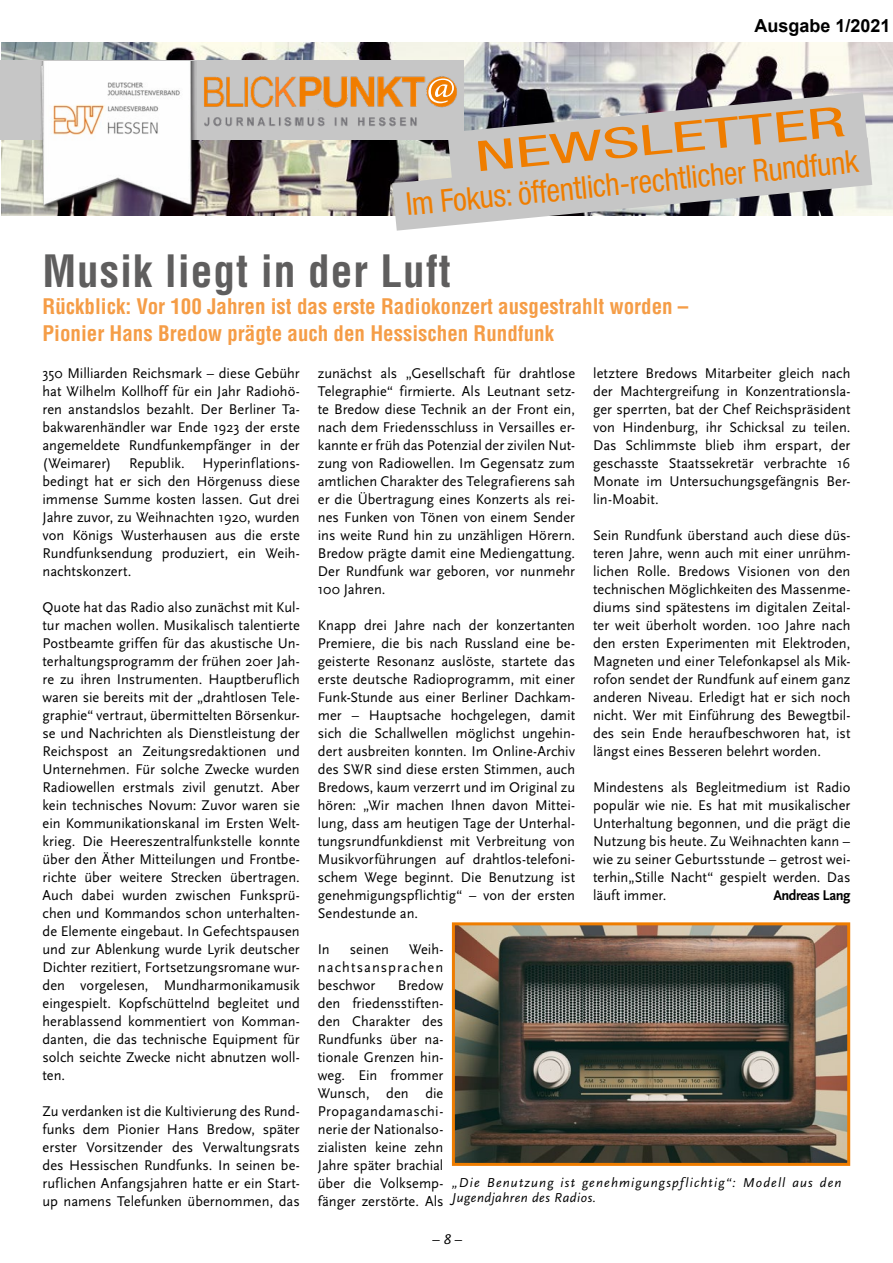
<style>
.page{position:relative;width:893px;height:1263px;background:#fff}
.page>*{position:absolute;margin:0;border:0;box-sizing:border-box;transform-origin:0 0}
.t1{font:700 condensed 43.5px "Helvetica";letter-spacing:.02em;color:#5f5e5e}
.t2{font:condensed 42px "Helvetica Neue";color:#ef7d00;scale:1.75 1}
.t3{font:condensed 31.5px "Helvetica Neue";color:#ef7d00}
.t4{font:700 condensed 21px/27px "Helvetica";color:#f59d47}
.t5{font:700 18px "Arial";color:#000}
.t6{font:14.7px/18px "Scala Sans";color:#000;text-align:justify}
.t7{font:700 14.7px "Scala Sans";letter-spacing:-.03em;color:#000}
.t8{font:italic 14.7px "Scala Sans";color:#000}
.t9{font:italic 13.5px/15px "Scala Sans";letter-spacing:.085em;color:#000}
</style>
<div class="page">
<img style="left:2px;top:42px;width:890px;height:173px">
<div style="left:0;top:61px;width:463px;height:79px;background:#c6c6c6"></div>
<img style="left:201px;top:69px;width:269px;height:75px">
<img style="left:40px;top:62px;width:157px;height:152px">
<svg style="left:392px;top:78px;width:480px;height:153px;background:#b8b7b6"></svg>
<img style="left:456px;top:926px;width:390px;height:236px">
<div style="left:452px;top:922px;width:398px;height:244px;border:3px solid #ef7d00"></div>
<p class="t5" style="left:754px;top:13px;width:138px">Ausgabe 1/2021</p>
<h2 class="t2" style="left:473px;top:131px;width:214px;rotate:-5deg">NEWSLETTER</h2>
<h3 class="t3" style="left:404px;top:188px;width:456px;rotate:-6deg">Im Fokus: öffentlich-rechtlicher Rundfunk</h3>
<h1 class="t1" style="left:43px;top:244px;width:410px">Musik liegt in der Luft</h1>
<h3 class="t4" style="left:43px;top:292px;width:647px">Rückblick: Vor 100 Jahren ist das erste Radiokonzert ausgestrahlt worden –<br>Pionier Hans Bredow prägte auch den Hessischen Rundfunk</h3>
<p class="t6" style="left:43px;top:365px;width:259px">350 Milliarden Reichsmark – diese Gebühr hat Wilhelm Kollhoff für ein Jahr Radiohö&shy;ren anstandslos bezahlt. Der Berliner Ta&shy;bakwarenhändler war Ende 1923 der erste angemeldete Rundfunkempfänger in der (Weimarer) Republik. Hyperinflations&shy;bedingt hat er sich den Hörgenuss diese immense Summe kosten lassen. Gut drei Jahre zuvor, zu Weihnachten 1920, wurden von Königs Wusterhausen aus die erste Rundfunksendung produziert, ein Weih&shy;nachtskonzert.</p>
<p class="t6" style="left:43px;top:599px;width:259px">Quote hat das Radio also zunächst mit Kul&shy;tur machen wollen. Musikalisch talentierte Postbeamte griffen für das akustische Un&shy;terhaltungsprogramm der frühen 20er Jah&shy;re zu ihren Instrumenten. Hauptberuflich waren sie bereits mit der „drahtlosen Tele&shy;graphie“ vertraut, übermittelten Börsenkur&shy;se und Nachrichten als Dienstleistung der Reichspost an Zeitungsredaktionen und Unternehmen. Für solche Zwecke wurden Radiowellen erstmals zivil genutzt. Aber kein technisches Novum: Zuvor waren sie ein Kommunikationskanal im Ersten Welt&shy;krieg. Die Heereszentralfunkstelle konnte über den Äther Mitteilungen und Frontbe&shy;richte über weitere Strecken übertragen.<br>Auch dabei wurden zwischen Funksprü&shy;chen und Kommandos schon unterhalten&shy;de Elemente eingebaut. In Gefechtspausen und zur Ablenkung wurde Lyrik deutscher Dichter rezitiert, Fortsetzungsromane wur&shy;den vorgelesen, Mundharmonikamusik eingespielt. Kopfschüttelnd begleitet und herablassend kommentiert von Komman&shy;danten, die das technische Equipment für solch seichte Zwecke nicht abnutzen woll&shy;ten.</p>
<p class="t6" style="left:43px;top:1103px;width:259px">Zu verdanken ist die Kultivierung des Rund&shy;funks dem Pionier Hans Bredow, später erster Vorsitzender des Verwaltungsrats des Hessischen Rundfunks. In seinen be&shy;ruflichen Anfangsjahren hatte er ein Start&shy;up namens Telefunken übernommen, das</p>
<p class="t6" style="left:318px;top:364px;width:259px">zunächst als „Gesellschaft für drahtlose Telegraphie“ firmierte. Als Leutnant setz&shy;te Bredow diese Technik an der Front ein, nach dem Friedensschluss in Versailles er&shy;kannte er früh das Potenzial der zivilen Nut&shy;zung von Radiowellen. Im Gegensatz zum amtlichen Charakter des Telegrafierens sah er die Übertragung eines Konzerts als rei&shy;nes Funken von Tönen von einem Sender ins weite Rund hin zu unzähligen Hörern.<br>Bredow prägte damit eine Mediengattung.<br>Der Rundfunk war geboren, vor nunmehr 100 Jahren.</p>
<p class="t6" style="left:318px;top:616px;width:259px">Knapp drei Jahre nach der konzertanten Premiere, die bis nach Russland eine be&shy;geisterte Resonanz auslöste, startete das erste deutsche Radioprogramm, mit einer Funk-Stunde aus einer Berliner Dachkam&shy;mer – Hauptsache hochgelegen, damit sich die Schallwellen möglichst ungehin&shy;dert ausbreiten konnten. Im Online-Archiv des SWR sind diese ersten Stimmen, auch Bredows, kaum verzerrt und im Original zu hören: „Wir machen Ihnen davon Mittei&shy;lung, dass am heutigen Tage der Unterhal&shy;tungsrundfunkdienst mit Verbreitung von Musikvorführungen auf drahtlos-telefoni&shy;schem Wege beginnt. Die Benutzung ist genehmigungspflichtig“ – von der ersten Sendestunde an.</p>
<p class="t6" style="left:318px;top:940px;width:14px">In</p>
<p class="t6" style="left:350px;top:940px;width:41px">seinen</p>
<p class="t6" style="left:593px;top:364px;width:259px">letztere Bredows Mitarbeiter gleich nach der Machtergreifung in Konzentrationsla&shy;ger sperrten, bat der Chef Reichspräsident von Hindenburg, ihr Schicksal zu teilen.<br>Das Schlimmste blieb ihm erspart, der geschasste Staatssekretär verbrachte 16<br>Monate im Untersuchungsgefängnis Ber&shy;lin-Moabit.</p>
<p class="t6" style="left:593px;top:527px;width:259px">Sein Rundfunk überstand auch diese düs&shy;teren Jahre, wenn auch mit einer unrühm&shy;lichen Rolle. Bredows Visionen von den technischen Möglichkeiten des Massenme&shy;diums sind spätestens im digitalen Zeital&shy;ter weit überholt worden. 100 Jahre nach den ersten Experimenten mit Elektroden, Magneten und einer Telefonkapsel als Mik&shy;rofon sendet der Rundfunk auf einem ganz anderen Niveau. Erledigt hat er sich noch nicht. Wer mit Einführung des Bewegtbil&shy;des sein Ende heraufbeschworen hat, ist längst eines Besseren belehrt worden.</p>
<p class="t6" style="left:593px;top:778px;width:259px">Mindestens als Begleitmedium ist Radio populär wie nie. Es hat mit musikalischer Unterhaltung begonnen, und die prägt die Nutzung bis heute. Zu Weihnachten kann – wie zu seiner Geburtsstunde – getrost wei&shy;terhin„Stille Nacht“ gespielt werden. Das läuft immer.</p>
<p class="t7" style="left:773px;top:887px;width:79px">Andreas Lang</p>
<p class="t6" style="left:318px;top:940px;width:127px;text-indent:91px">Weih&shy;nachtsansprachen beschwor</p>
<p class="t6" style="left:318px;top:976px;width:127px;text-indent:80px">Bredow den friedensstiften&shy;den Charakter des Rundfunks über na&shy;tionale Grenzen hin&shy;weg. Ein frommer Wunsch, den die Propagandamaschi&shy;nerie der Nationalso&shy;zialisten keine zehn Jahre später brachial über die Volksemp&shy;fänger zerstörte. Als</p>
<p class="t9" style="left:452px;top:1175px;width:391px">„Die Benutzung ist genehmigungspflichtig“: Modell aus den<br>Jugendjahren des Radios.</p>
<p class="t8" style="left:432px;top:1231px;width:32px">– 8 –</p>
</div>
